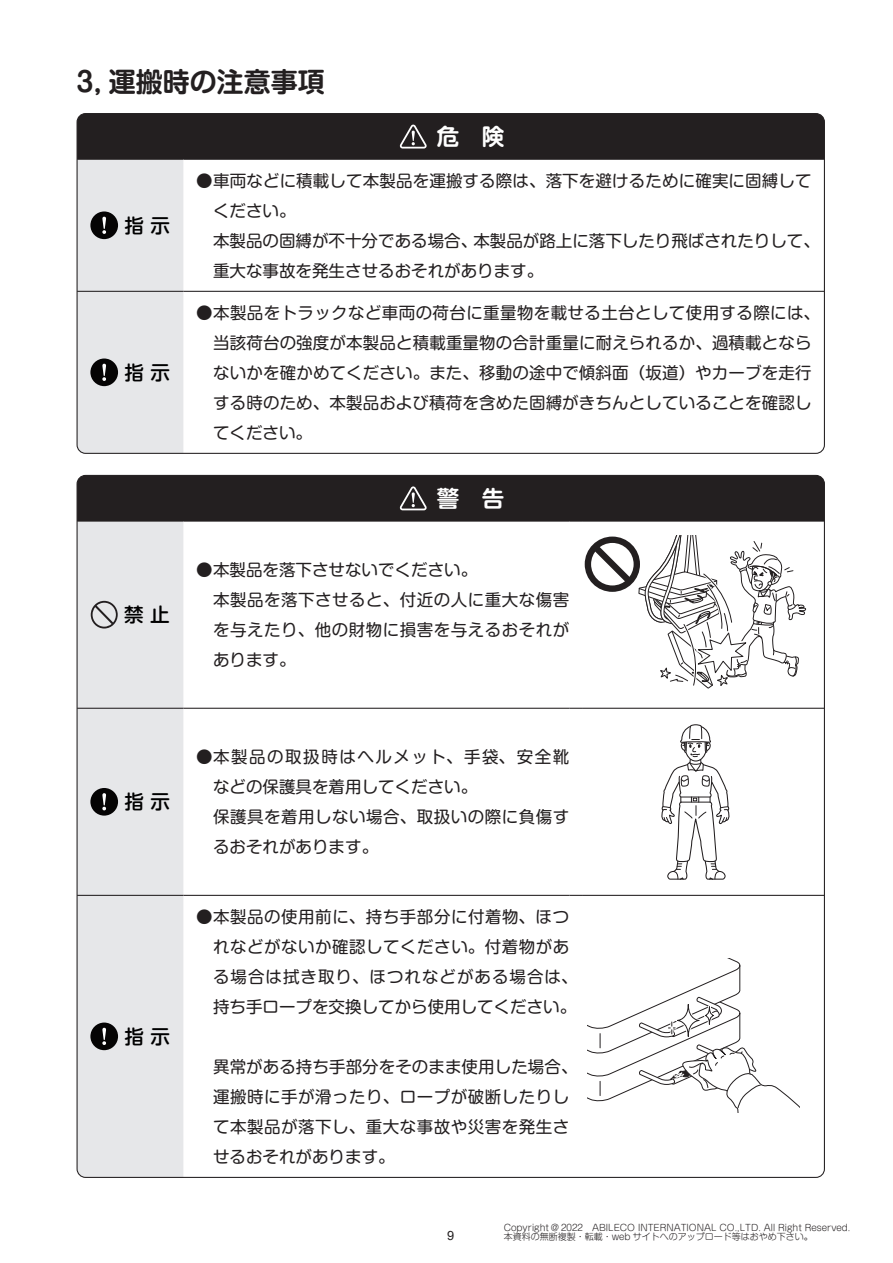
<style>
.page{position:relative;width:893px;height:1263px;background:#fff}
.page>*{position:absolute;margin:0;border:0;box-sizing:border-box;transform-origin:0 0}
.t1{font:700 27px "Shin M Go Pro De";color:#231f20}
.t2{font:700 22.5px "Shin M Go Pro De";color:#fff}
.t3{font:500 19.5px "Shin M Go Pro";color:#000}
.t4{font:16.5px/30px "Shin M Go Pro";letter-spacing:.03em;color:#231f20}
.t5{font:16.5px/30px "Shin M Go Pro";letter-spacing:.01em;color:#231f20}
.t6{font:12.75px "Arial";color:#231f20}
.t7{font:300 9px/9px "Shin M Go Pro";color:#231f20}
</style>
<div class="page">
<div style="left:77px;top:114px;width:747px;height:45px;background:#231f20"></div>
<hr style="left:183px;top:291px;width:641px;height:1px;background:#231f20">
<hr style="left:183px;top:159px;width:641px;height:1px;background:#231f20">
<svg style="left:400px;top:125px;width:27px;height:24px"></svg>
<div style="left:77px;top:159px;width:106px;height:294px;background:#e6e7e9"></div>
<div style="left:77px;top:475px;width:747px;height:46px;background:#231f20"></div>
<div style="left:77px;top:522px;width:106px;height:655px;background:#e6e7e9"></div>
<hr style="left:77px;top:708px;width:106px;height:1px;background:#231f20">
<hr style="left:183px;top:708px;width:386px;height:1px;background:#231f20">
<svg style="left:569px;top:708px;width:13px;height:1px"></svg>
<hr style="left:582px;top:708px;width:242px;height:1px;background:#231f20">
<hr style="left:77px;top:895px;width:106px;height:1px;background:#231f20">
<hr style="left:183px;top:895px;width:386px;height:1px;background:#231f20">
<svg style="left:569px;top:895px;width:13px;height:1px"></svg>
<hr style="left:582px;top:895px;width:242px;height:1px;background:#231f20">
<hr style="left:77px;top:521px;width:106px;height:1px;background:#231f20">
<hr style="left:183px;top:521px;width:386px;height:1px;background:#231f20">
<svg style="left:569px;top:521px;width:13px;height:1px"></svg>
<hr style="left:582px;top:521px;width:242px;height:1px;background:#231f20">
<svg style="left:400px;top:486px;width:27px;height:24px"></svg>
<svg style="left:91px;top:601px;width:27px;height:27px"></svg>
<div style="left:585px;top:537px;width:55px;height:55px;background:#231f20;border-radius:50%"></div>
<svg style="left:592px;top:536px;width:214px;height:153px"></svg>
<div style="left:90px;top:788px;width:28px;height:28px;background:#050404;border-radius:50%"></div>
<svg style="left:102px;top:793px;width:4px;height:17px"></svg>
<svg style="left:661px;top:724px;width:69px;height:156px"></svg>
<div style="left:90px;top:1022px;width:28px;height:28px;background:#050404;border-radius:50%"></div>
<svg style="left:102px;top:1028px;width:4px;height:17px"></svg>
<svg style="left:587px;top:958px;width:212px;height:154px"></svg>
<h1 class="t1" style="left:77px;top:60px;width:250px">3, 運搬時の注意事項</h1>
<h2 class="t2" style="left:437px;top:118px;width:69px">危　険</h2>
<p class="t3" style="left:125px;top:209px;width:47px">指 示</p>
<p class="t3" style="left:125px;top:356px;width:47px">指 示</p>
<p class="t3" style="left:124px;top:599px;width:47px">禁 止</p>
<p class="t5" style="left:213px;top:163px;width:608px;text-indent:-17px">● 車両などに積載して本製品を運搬する際は、落下を避けるために確実に固縛してください。<br>本製品の固縛が不十分である場合、本製品が路上に落下したり飛ばされたりして、重大な事故を発生させるおそれがあります。</p>
<p class="t5" style="left:213px;top:295px;width:608px;text-indent:-17px">● 本製品をトラックなど車両の荷台に重量物を載せる土台として使用する際には、当該荷台の強度が本製品と積載重量物の合計重量に耐えられるか、過積載とならないかを確かめてください。また、移動の途中で傾斜面（坂道）やカーブを走行する時のため、本製品および積荷を含めた固縛がきちんとしていることを確認してください。</p>
<h2 class="t2" style="left:437px;top:480px;width:69px">警　告</h2>
<p class="t4" style="left:213px;top:553px;width:358px;text-indent:-17px">● 本製品を落下させないでください。<br>本製品を落下させると、付近の人に重大な傷害を与えたり、他の財物に損害を与えるおそれがあります。</p>
<p class="t3" style="left:125px;top:786px;width:47px">指 示</p>
<p class="t3" style="left:125px;top:1020px;width:47px">指 示</p>
<p class="t4" style="left:213px;top:740px;width:358px;text-indent:-17px">● 本製品の取扱時はヘルメット、手袋、安全靴などの保護具を着用してください。<br>保護具を着用しない場合、取扱いの際に負傷するおそれがあります。</p>
<p class="t4" style="left:213px;top:899px;width:366px;text-indent:-17px">● 本製品の使用前に、持ち手部分に付着物、ほつれなどがないか確認してください。付着物がある場合は拭き取り、ほつれなどがある場合は、持ち手ロープを交換してから使用してください。</p>
<p class="t4" style="left:213px;top:1049px;width:366px">異常がある持ち手部分をそのまま使用した場合、運搬時に手が滑ったり、ロープが破断したりして本製品が落下し、重大な事故や災害を発生させるおそれがあります。</p>
<p class="t6" style="left:447px;top:1227px;width:9px">9</p>
<p class="t7" style="left:504px;top:1222px;width:348px">Copyright ＠ 2022　ABILECO INTERNATIONAL CO.,LTD. All Right Reserved.本資料の無断複製・転載・web サイトへのアップロード等はおやめ下さい。</p>
</div>
